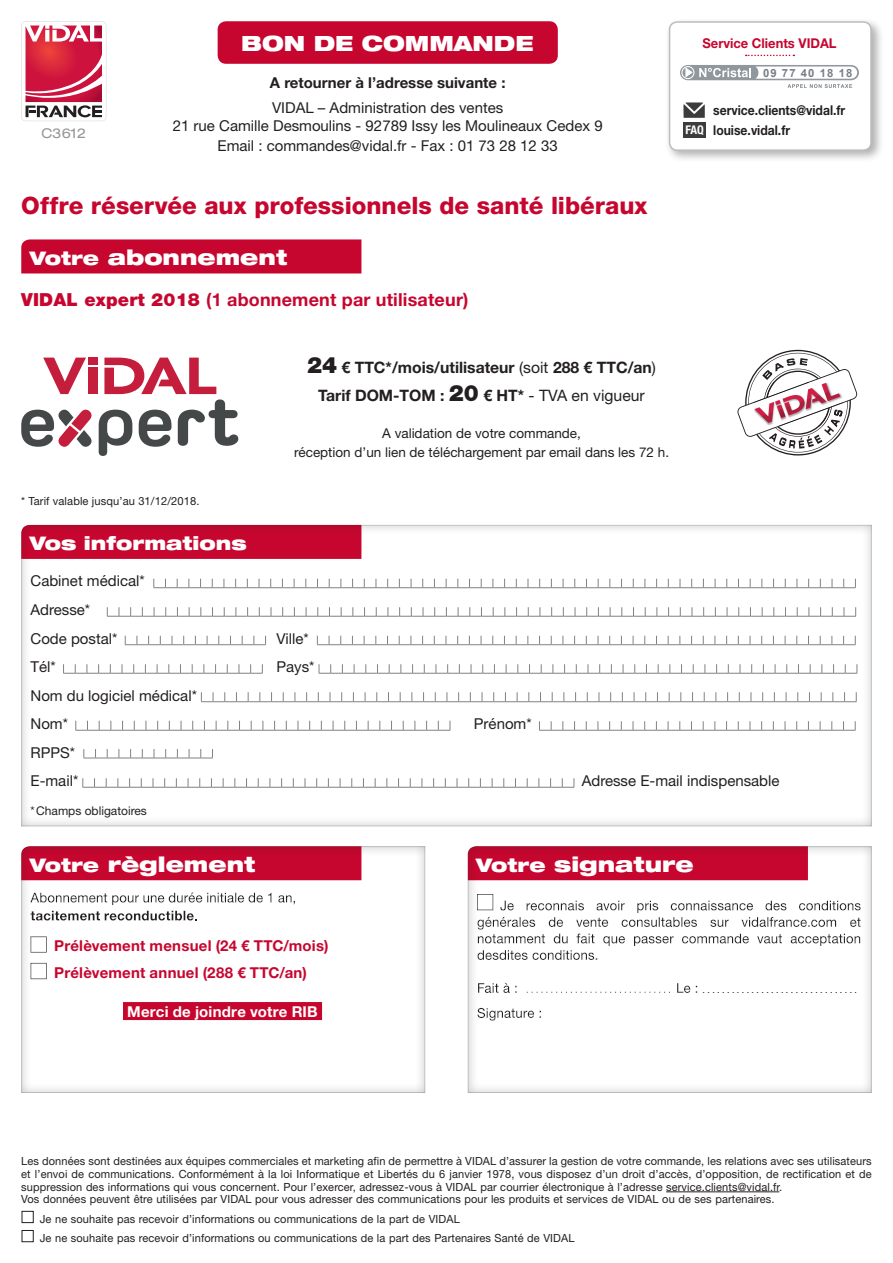
<style>
.page{position:relative;width:893px;height:1263px;background:#fff}
.page>*{position:absolute;margin:0;border:0;box-sizing:border-box;transform-origin:0 0}
.t1{font:800 24px "Helvetica Neue LT";color:#c7062f}
.t2{font:900 expanded 21px "Helvetica Neue LT";color:#fff}
.t3{font:900 expanded 18.75px "Helvetica Neue LT";color:#fff}
.t4{font:700 18px "Helvetica Neue LT";letter-spacing:.01em;color:#c7062f}
.t5{font:700 15.75px/28px "Helvetica Neue LT";color:#231f20;text-align:center}
.t6{font:15px/28.5px "Helvetica Neue LT";color:#231f20}
.t7{font:700 15px/26.5px "Helvetica Neue LT";letter-spacing:.015em;color:#c7062f}
.t8{font:700 15px "Helvetica Neue LT";color:#231f20}
.t9{font:700 15px "Helvetica Neue LT";letter-spacing:.015em;color:#fff}
.t10{font:13.5px/19.5px "Helvetica Neue LT";color:#231f20;text-align:center}
.t11{font:700 13.5px/19.6px "Helvetica Neue LT";color:#231f20;scale:.9 1}
.t12{font:700 13.5px "Helvetica Neue LT";color:#c7062f;scale:.96 1}
.t13{font:expanded 13.5px "Helvetica Neue LT";letter-spacing:.01em;color:#939598}
.t14{font:12px "Helvetica Neue LT";color:#231f20}
.t15{font:11.25px/12.8px "Helvetica Neue LT";letter-spacing:.01em;color:#231f20}
.t16{font:700 11.25px "Arial";letter-spacing:.095em;color:#787f84}
.t17{font:9px "Helvetica Neue LT";color:#231f20}
.s1{font-stretch:condensed;font-size:12px;color:#fff}
.s2{font-size:18.75px}
.s3{font-weight:900}
.s4{font-weight:900;font-size:22.5px}
.s5{font-weight:400}
</style>
<div class="page">
<div style="left:218px;top:21px;width:340px;height:43px;background:#c7062f;border-radius:9px"></div>
<svg style="left:21px;top:21px;width:85px;height:100px"></svg>
<div style="left:665px;top:17px;width:219px;height:146px;background:#231f20;opacity:.35"></div>
<div style="left:670px;top:22px;width:201px;height:128px;background:#fff;border-radius:8px"></div>
<svg style="left:746px;top:55px;width:48px;height:1px"></svg>
<svg style="left:680px;top:65px;width:179px;height:23px"></svg>
<svg style="left:683px;top:102px;width:22px;height:16px"></svg>
<div style="left:683px;top:122px;width:23px;height:16px;background:#3c3c3d"></div>
<div style="left:669px;top:21px;width:203px;height:130px;border:2px solid #bcbdc0;border-radius:8px"></div>
<div style="left:7px;top:511px;width:868px;height:316px;background:#231f20;opacity:.3"></div>
<hr style="left:666px;top:1191px;width:113px;height:1px;background:#231f20">
<div style="left:22px;top:1211px;width:12px;height:12px;border:1px solid #231f20"></div>
<div style="left:22px;top:1230px;width:12px;height:12px;border:1px solid #231f20"></div>
<div style="left:21px;top:239px;width:340px;height:34px;background:#c7062f"></div>
<svg style="left:43px;top:358px;width:43px;height:36px"></svg>
<div style="left:88px;top:358px;width:10px;height:7px;background:#c41e3c"></div>
<div style="left:88px;top:368px;width:10px;height:26px;background:#c41e3c"></div>
<svg style="left:21px;top:409px;width:71px;height:38px"></svg>
<svg style="left:99px;top:358px;width:139px;height:98px"></svg>
<svg style="left:737px;top:350px;width:120px;height:106px"></svg>
<div style="left:8px;top:830px;width:867px;height:264px;background:#231f20;opacity:.3"></div>
<p class="t13" style="left:41px;top:125px;width:46px">C3612</p>
<h2 class="t2" style="left:241px;top:30px;width:294px">BON DE COMMANDE</h2>
<p class="t12" style="left:702px;top:35px;width:141px">Service Clients VIDAL</p>
<p class="t16" style="left:763px;top:65px;width:91px">09 77 40 18 18</p>
<p class="t11" style="left:685px;top:100px;width:179px;text-indent:28px">service.clients@vidal.fr<br><span class="s1">FAQ</span> louise.vidal.fr</p>
<h3 class="t8" style="left:270px;top:74px;width:237px">A retourner à l’adresse suivante :</h3>
<h3 class="t6" style="left:173px;top:98px;width:431px;line-height:18px;text-align:center">VIDAL – Administration des ventes<br>21 rue Camille Desmoulins - 92789 Issy les Moulineaux Cedex 9</h3>
<h3 class="t6" style="left:218px;top:131px;width:342px">Email : commandes@vidal.fr - Fax : 01 73 28 12 33</h3>
<h1 class="t1" style="left:21px;top:191px;width:628px">Offre réservée aux professionnels de santé libéraux</h1>
<h2 class="t2" style="left:30px;top:244px;width:259px"><span class="s2">Votre</span> abonnement</h2>
<h3 class="t4" style="left:21px;top:288px;width:449px"><span class="s3">VIDAL expert 2018</span> (1 abonnement par utilisateur)</h3>
<p class="t15" style="left:21px;top:494px;width:180px">* Tarif valable jusqu’au 31/12/2018.</p>
<h3 class="t3" style="left:30px;top:531px;width:218px">Vos informations</h3>
<h3 class="t6" style="left:31px;top:567px;width:116px">Cabinet médical*<br>Adresse*<br>Code postal*</h3>
<h3 class="t5" style="left:307px;top:353px;width:350px"><span class="s4">24</span> € TTC*/mois/utilisateur <span class="s5">(soit</span> 288 € TTC/an<span class="s5">)<br></span>Tarif DOM-TOM : <span class="s4">20</span> € HT* <span class="s5">- TVA en vigueur</span></h3>
<p class="t10" style="left:294px;top:423px;width:376px">A validation de votre commande,<br>réception d’un lien de téléchargement par email dans les 72 h.</p>
<h3 class="t6" style="left:277px;top:624px;width:34px">Ville*</h3>
<h3 class="t6" style="left:31px;top:652px;width:27px">Tél*</h3>
<h3 class="t6" style="left:277px;top:652px;width:40px">Pays*</h3>
<h3 class="t6" style="left:31px;top:681px;width:168px">Nom du logiciel médical*<br>Nom*</h3>
<h3 class="t6" style="left:31px;top:738px;width:49px">RPPS*<br>E-mail*</h3>
<p class="t14" style="left:31px;top:803px;width:118px">* Champs obligatoires</p>
<h2 class="t2" style="left:30px;top:851px;width:227px"><span class="s2">Votre</span> règlement</h2>
<h3 class="t7" style="left:54px;top:932px;width:276px">Prélèvement mensuel (24 € TTC/mois)<br>Prélèvement annuel (288 € TTC/an)</h3>
<h3 class="t9" style="left:127px;top:1002px;width:192px">Merci de joindre votre RIB</h3>
<h3 class="t6" style="left:474px;top:709px;width:59px">Prénom*</h3>
<h3 class="t6" style="left:582px;top:766px;width:199px">Adresse E-mail indispensable</h3>
<h2 class="t2" style="left:476px;top:851px;width:219px"><span class="s2">Votre</span> signature</h2>
<p class="t17" style="left:703px;top:984px;width:156px">. . . . . . . . . . . . . . . . . . . . . . . . . . . . . . . .</p>
<p class="t15" style="left:21px;top:1155px;width:852px">Les données sont destinées aux équipes commerciales et marketing afin de permettre à VIDAL d’assurer la gestion de votre commande, les relations avec ses utilisateurs et l’envoi de communications. Conformément à la loi Informatique et Libertés du 6 janvier 1978‚ vous disposez d’un droit d’accès‚ d’opposition, de rectification et de suppression des informations qui vous concernent. Pour l’exercer, adressez-vous à VIDAL par courrier électronique à l’adresse service.clients@vidal.fr.<br>Vos données peuvent être utilisées par VIDAL pour vous adresser des communications pour les produits et services de VIDAL ou de ses partenaires.</p>
<p class="t15" style="left:40px;top:1209px;width:536px;line-height:19.2px">Je ne souhaite pas recevoir d’informations ou communications de la part de VIDAL<br>Je ne souhaite pas recevoir d’informations ou communications de la part des Partenaires Santé de VIDAL</p>
</div>
